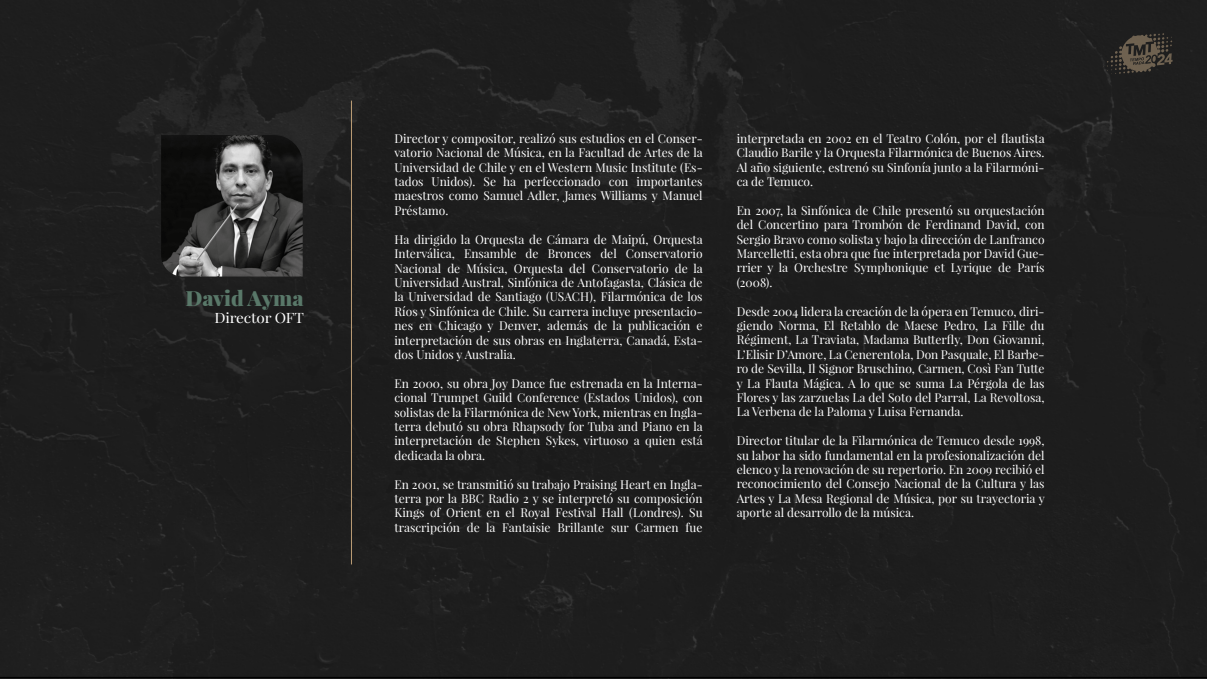
<style>
.page{position:relative;width:1207px;height:679px;background:#1d1d1d}
.page>*{position:absolute;margin:0;border:0;box-sizing:border-box;transform-origin:0 0}
.t1{font:900 21px "Playfair Display";color:#597869}
.t2{font:14px "Playfair Display";letter-spacing:-.01em;color:#fff;scale:1.1 1}
.t3{font:12px/14.4px "Playfair Display";color:#fff;text-align:justify}
</style>
<div class="page">
<hr style="left:351px;top:101px;width:1px;height:463px;background:#bd9e76">
<img style="left:161px;top:135px;width:142px;height:142px">
<svg style="left:1103px;top:33px;width:70px;height:41px;background:#3c3730"></svg>
<h1 class="t1" style="left:185px;top:285px;width:120px">David Ayma</h1>
<p class="t2" style="left:214px;top:309px;width:83px">Director OFT</p>
<p class="t3" style="left:394px;top:131px;width:310px">Director y compositor, realizó sus estudios en el Conser&shy;vatorio Nacional de Música, en la Facultad de Artes de la Universidad de Chile y en el Western Music Institute (Es&shy;tados Unidos). Se ha perfeccionado con importantes maestros como Samuel Adler, James Williams y Manuel Préstamo.</p>
<p class="t3" style="left:394px;top:232px;width:310px">Ha dirigido la Orquesta de Cámara de Maipú, Orquesta Interválica, Ensamble de Bronces del Conservatorio Nacional de Música, Orquesta del Conservatorio de la Universidad Austral, Sinfónica de Antofagasta, Clásica de la Universidad de Santiago (USACH), Filarmónica de los Ríos y Sinfónica de Chile. Su carrera incluye presentacio&shy;nes en Chicago y Denver, además de la publicación e interpretación de sus obras en Inglaterra, Canadá, Esta&shy;dos Unidos y Australia.</p>
<p class="t3" style="left:394px;top:376px;width:310px">En 2000, su obra Joy Dance fue estrenada en la Interna&shy;cional Trumpet Guild Conference (Estados Unidos), con solistas de la Filarmónica de New York, mientras en Ingla&shy;terra debutó su obra Rhapsody for Tuba and Piano en la interpretación de Stephen Sykes, virtuoso a quien está dedicada la obra.</p>
<p class="t3" style="left:394px;top:477px;width:310px">En 2001, se transmitió su trabajo Praising Heart en Ingla&shy;terra por la BBC Radio 2 y se interpretó su composición Kings of Orient en el Royal Festival Hall (Londres). Su trascripción de la Fantaisie Brillante sur Carmen fue</p>
<p class="t3" style="left:737px;top:131px;width:310px">interpretada en 2002 en el Teatro Colón, por el flautista Claudio Barile y la Orquesta Filarmónica de Buenos Aires.<br>Al año siguiente, estrenó su Sinfonía junto a la Filarmóni&shy;ca de Temuco.</p>
<p class="t3" style="left:737px;top:203px;width:309px">En 2007, la Sinfónica de Chile presentó su orquestación del Concertino para Trombón de Ferdinand David, con Sergio Bravo como solista y bajo la dirección de Lanfranco Marcelletti, esta obra que fue interpretada por David Gue&shy;rrier y la Orchestre Symphonique et Lyrique de París (2008).</p>
<p class="t3" style="left:737px;top:304px;width:309px">Desde 2004 lidera la creación de la ópera en Temuco, diri&shy;giendo Norma, El Retablo de Maese Pedro, La Fille du Régiment, La Traviata, Madama Butterfly, Don Giovanni, L’Elisir D’Amore, La Cenerentola, Don Pasquale, El Barbe&shy;ro de Sevilla, Il Signor Bruschino, Carmen, Così Fan Tutte y La Flauta Mágica. A lo que se suma La Pérgola de las Flores y las zarzuelas La del Soto del Parral, La Revoltosa, La Verbena de la Paloma y Luisa Fernanda.</p>
<p class="t3" style="left:737px;top:433px;width:310px">Director titular de la Filarmónica de Temuco desde 1998, su labor ha sido fundamental en la profesionalización del elenco y la renovación de su repertorio. En 2009 recibió el reconocimiento del Consejo Nacional de la Cultura y las Artes y La Mesa Regional de Música, por su trayectoria y aporte al desarrollo de la música.</p>
</div>
